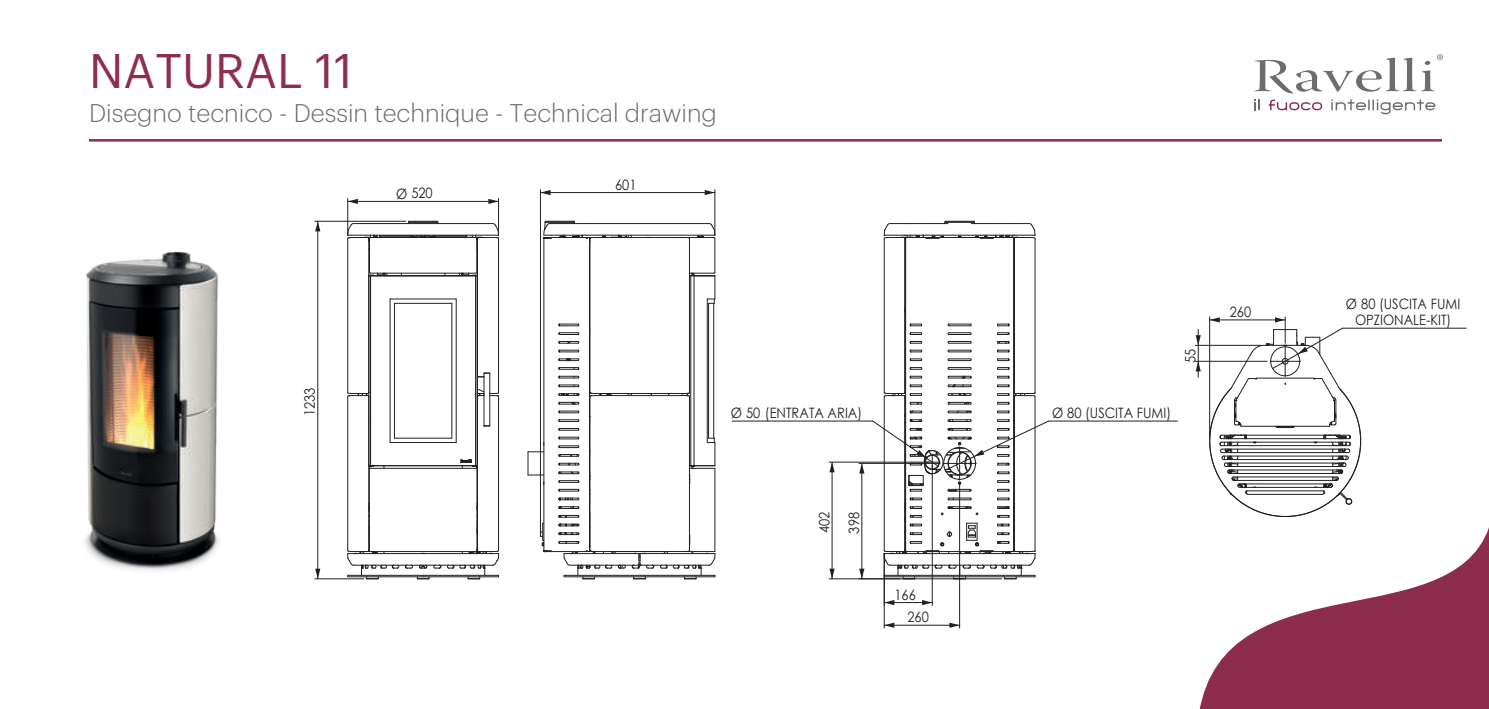
<style>
.page{position:relative;width:1489px;height:709px;background:#fff}
.page>*{position:absolute;margin:0;border:0;box-sizing:border-box;transform-origin:0 0}
.t1{font:47.5px "Graphik";color:#8e2e4e}
.t2{font:300 25px "Graphik";color:#6a6e6e}
.t3{font:14.25px/16.2px "Century Gothic";color:#231f20;text-align:center;scale:.9 1}
</style>
<div class="page">
<img style="left:84px;top:251px;width:135px;height:320px">
<svg style="left:315px;top:222px;width:5px;height:9px"></svg>
<svg style="left:315px;top:568px;width:5px;height:10px"></svg>
<hr style="left:315px;top:221px;width:91px;height:1px;background:#231f20">
<hr style="left:315px;top:578px;width:49px;height:1px;background:#231f20">
<hr style="left:317px;top:221px;width:1px;height:358px;background:#231f20">
<svg style="left:348px;top:199px;width:10px;height:5px"></svg>
<svg style="left:488px;top:199px;width:10px;height:5px"></svg>
<hr style="left:347px;top:198px;width:1px;height:38px;background:#231f20">
<hr style="left:498px;top:198px;width:1px;height:38px;background:#231f20">
<hr style="left:348px;top:201px;width:150px;height:1px;background:#231f20">
<svg style="left:704px;top:190px;width:10px;height:5px"></svg>
<svg style="left:541px;top:190px;width:9px;height:5px"></svg>
<hr style="left:714px;top:190px;width:1px;height:45px;background:#231f20">
<hr style="left:540px;top:190px;width:1px;height:343px;background:#231f20">
<hr style="left:540px;top:192px;width:174px;height:1px;background:#231f20">
<svg style="left:829px;top:463px;width:5px;height:9px"></svg>
<svg style="left:829px;top:568px;width:5px;height:10px"></svg>
<hr style="left:829px;top:462px;width:100px;height:1px;background:#231f20">
<hr style="left:829px;top:578px;width:71px;height:1px;background:#231f20">
<hr style="left:831px;top:462px;width:1px;height:117px;background:#231f20">
<svg style="left:922px;top:600px;width:9px;height:5px"></svg>
<svg style="left:884px;top:600px;width:10px;height:5px"></svg>
<hr style="left:931px;top:465px;width:1px;height:140px;background:#231f20">
<hr style="left:884px;top:602px;width:48px;height:1px;background:#231f20">
<hr style="left:732px;top:420px;width:140px;height:1px;background:#231f20">
<svg style="left:949px;top:622px;width:10px;height:6px"></svg>
<svg style="left:884px;top:622px;width:10px;height:6px"></svg>
<hr style="left:959px;top:483px;width:1px;height:145px;background:#231f20">
<hr style="left:883px;top:553px;width:1px;height:75px;background:#231f20">
<hr style="left:884px;top:625px;width:75px;height:1px;background:#231f20">
<svg style="left:859px;top:464px;width:5px;height:9px"></svg>
<svg style="left:859px;top:568px;width:5px;height:10px"></svg>
<hr style="left:858px;top:463px;width:82px;height:1px;background:#231f20">
<hr style="left:861px;top:463px;width:1px;height:116px;background:#231f20">
<hr style="left:369px;top:238px;width:1px;height:34px;background:#231f20">
<hr style="left:476px;top:238px;width:1px;height:34px;background:#231f20">
<hr style="left:498px;top:238px;width:1px;height:154px;background:#231f20">
<hr style="left:347px;top:396px;width:1px;height:154px;background:#231f20">
<hr style="left:347px;top:238px;width:1px;height:154px;background:#231f20">
<hr style="left:498px;top:396px;width:1px;height:154px;background:#231f20">
<hr style="left:483px;top:373px;width:1px;height:53px;background:#231f20">
<hr style="left:489px;top:373px;width:1px;height:53px;background:#231f20">
<hr style="left:369px;top:468px;width:1px;height:83px;background:#231f20">
<hr style="left:476px;top:468px;width:1px;height:83px;background:#231f20">
<hr style="left:477px;top:276px;width:1px;height:190px;background:#231f20">
<hr style="left:370px;top:237px;width:105px;height:1px;background:#231f20">
<hr style="left:370px;top:273px;width:105px;height:1px;background:#231f20">
<hr style="left:477px;top:238px;width:1px;height:139px;background:#231f20">
<hr style="left:368px;top:396px;width:1px;height:154px;background:#231f20">
<hr style="left:368px;top:238px;width:1px;height:154px;background:#231f20">
<hr style="left:477px;top:396px;width:1px;height:154px;background:#231f20">
<hr style="left:353px;top:223px;width:140px;height:1px;background:#231f20">
<svg style="left:347px;top:392px;width:22px;height:5px"></svg>
<hr style="left:347px;top:553px;width:151px;height:1px;background:#231f20">
<hr style="left:353px;top:565px;width:139px;height:1px;background:#231f20">
<svg style="left:407px;top:221px;width:32px;height:3px"></svg>
<hr style="left:380px;top:236px;width:30px;height:1px;background:#231f20">
<hr style="left:436px;top:236px;width:30px;height:1px;background:#231f20">
<hr style="left:436px;top:235px;width:30px;height:1px;background:#231f20">
<hr style="left:380px;top:235px;width:30px;height:1px;background:#231f20">
<svg style="left:476px;top:503px;width:1px;height:32px"></svg>
<svg style="left:476px;top:388px;width:23px;height:9px"></svg>
<svg style="left:478px;top:372px;width:12px;height:5px"></svg>
<hr style="left:369px;top:551px;width:107px;height:1px;background:#231f20">
<hr style="left:369px;top:468px;width:107px;height:1px;background:#231f20">
<hr style="left:475px;top:276px;width:1px;height:190px;background:#231f20">
<hr style="left:370px;top:276px;width:1px;height:190px;background:#231f20">
<svg style="left:368px;top:465px;width:6px;height:4px"></svg>
<hr style="left:370px;top:275px;width:105px;height:1px;background:#231f20">
<hr style="left:390px;top:442px;width:66px;height:1px;background:#231f20">
<hr style="left:456px;top:299px;width:1px;height:143px;background:#231f20">
<hr style="left:390px;top:298px;width:66px;height:1px;background:#231f20">
<hr style="left:389px;top:299px;width:1px;height:143px;background:#231f20">
<hr style="left:370px;top:465px;width:105px;height:1px;background:#231f20">
<hr style="left:394px;top:438px;width:58px;height:1px;background:#231f20">
<hr style="left:451px;top:303px;width:1px;height:135px;background:#231f20">
<hr style="left:394px;top:303px;width:58px;height:1px;background:#231f20">
<hr style="left:394px;top:303px;width:1px;height:135px;background:#231f20">
<svg style="left:417px;top:577px;width:13px;height:2px"></svg>
<hr style="left:348px;top:576px;width:75px;height:1px;background:#231f20">
<hr style="left:423px;top:576px;width:75px;height:1px;background:#231f20">
<hr style="left:348px;top:575px;width:75px;height:1px;background:#231f20">
<hr style="left:423px;top:575px;width:75px;height:1px;background:#231f20">
<svg style="left:433px;top:564px;width:8px;height:5px"></svg>
<svg style="left:405px;top:564px;width:8px;height:5px"></svg>
<svg style="left:419px;top:564px;width:8px;height:5px"></svg>
<svg style="left:410px;top:235px;width:26px;height:2px"></svg>
<svg style="left:347px;top:223px;width:34px;height:19px"></svg>
<svg style="left:465px;top:223px;width:34px;height:19px"></svg>
<svg style="left:459px;top:272px;width:18px;height:4px"></svg>
<svg style="left:368px;top:272px;width:19px;height:4px"></svg>
<svg style="left:460px;top:459px;width:17px;height:10px"></svg>
<svg style="left:447px;top:547px;width:52px;height:32px"></svg>
<svg style="left:347px;top:503px;width:52px;height:76px"></svg>
<hr style="left:714px;top:238px;width:1px;height:34px;background:#231f20">
<hr style="left:689px;top:396px;width:1px;height:154px;background:#231f20">
<hr style="left:689px;top:238px;width:1px;height:154px;background:#231f20">
<hr style="left:690px;top:276px;width:1px;height:190px;background:#231f20">
<hr style="left:713px;top:303px;width:1px;height:135px;background:#231f20">
<svg style="left:527px;top:451px;width:16px;height:24px"></svg>
<hr style="left:589px;top:237px;width:1px;height:314px;background:#231f20">
<hr style="left:551px;top:551px;width:35px;height:1px;background:#231f20">
<svg style="left:558px;top:419px;width:21px;height:3px"></svg>
<svg style="left:558px;top:384px;width:21px;height:3px"></svg>
<svg style="left:558px;top:332px;width:21px;height:20px"></svg>
<svg style="left:558px;top:323px;width:21px;height:3px"></svg>
<hr style="left:543px;top:238px;width:1px;height:313px;background:#231f20">
<hr style="left:693px;top:276px;width:1px;height:190px;background:#231f20">
<hr style="left:706px;top:299px;width:1px;height:143px;background:#231f20">
<hr style="left:708px;top:303px;width:1px;height:135px;background:#231f20">
<svg style="left:590px;top:392px;width:100px;height:5px"></svg>
<svg style="left:540px;top:523px;width:12px;height:29px"></svg>
<svg style="left:558px;top:393px;width:21px;height:20px"></svg>
<svg style="left:558px;top:367px;width:21px;height:11px"></svg>
<svg style="left:558px;top:358px;width:21px;height:3px"></svg>
<svg style="left:543px;top:221px;width:172px;height:20px"></svg>
<svg style="left:690px;top:272px;width:25px;height:32px"></svg>
<svg style="left:558px;top:428px;width:157px;height:151px"></svg>
<hr style="left:883px;top:238px;width:1px;height:154px;background:#231f20">
<hr style="left:1034px;top:238px;width:1px;height:154px;background:#231f20">
<hr style="left:905px;top:238px;width:1px;height:313px;background:#231f20">
<hr style="left:904px;top:238px;width:1px;height:154px;background:#231f20">
<hr style="left:1013px;top:238px;width:1px;height:154px;background:#231f20">
<svg style="left:947px;top:323px;width:24px;height:3px"></svg>
<svg style="left:947px;top:332px;width:24px;height:3px"></svg>
<svg style="left:947px;top:341px;width:24px;height:11px"></svg>
<svg style="left:947px;top:358px;width:24px;height:3px"></svg>
<svg style="left:909px;top:323px;width:13px;height:3px"></svg>
<svg style="left:909px;top:332px;width:13px;height:3px"></svg>
<svg style="left:909px;top:341px;width:13px;height:20px"></svg>
<svg style="left:997px;top:323px;width:17px;height:38px"></svg>
<svg style="left:883px;top:221px;width:152px;height:18px"></svg>
<svg style="left:871px;top:367px;width:178px;height:212px"></svg>
<hr style="left:1342px;top:328px;width:123px;height:1px;background:#231f20">
<hr style="left:1195px;top:361px;width:71px;height:1px;background:#231f20">
<hr style="left:1195px;top:345px;width:66px;height:1px;background:#231f20">
<svg style="left:1195px;top:329px;width:5px;height:48px"></svg>
<svg style="left:1208px;top:317px;width:153px;height:199px"></svg>
<hr style="left:1048px;top:420px;width:129px;height:1px;background:#231f20">
<svg style="left:1254px;top:54px;width:188px;height:40px"></svg>
<svg style="left:1331px;top:100px;width:104px;height:14px"></svg>
<svg style="left:1268px;top:100px;width:53px;height:10px"></svg>
<svg style="left:1254px;top:100px;width:5px;height:10px"></svg>
<hr style="left:89px;top:139px;width:1352px;height:3px;background:#8e2e4e">
<svg style="left:1199px;top:516px;width:289px;height:193px;fill:#8d2d4d"></svg>
<h1 class="t1" style="left:89px;top:35px;width:265px">NATURAL 11</h1>
<h2 class="t2" style="left:89px;top:95px;width:629px">Disegno tecnico - Dessin technique - Technical drawing</h2>
<p class="t3" style="left:396px;top:185px;width:42px">Ø 520</p>
<p class="t3" style="left:615px;top:176px;width:25px">601</p>
<p class="t3" style="left:301px;top:416px;width:33px;rotate:-90deg">1233</p>
<p class="t3" style="left:730px;top:404px;width:147px">Ø 50 (ENTRATA ARIA)</p>
<p class="t3" style="left:816px;top:533px;width:25px;rotate:-90deg">402</p>
<p class="t3" style="left:845px;top:533px;width:25px;rotate:-90deg">398</p>
<p class="t3" style="left:894px;top:586px;width:25px">166</p>
<p class="t3" style="left:907px;top:609px;width:25px">260</p>
<p class="t3" style="left:1181px;top:363px;width:17px;rotate:-90deg">55</p>
<p class="t3" style="left:1051px;top:404px;width:134px">Ø 80 (USCITA FUMI)</p>
<p class="t3" style="left:1229px;top:303px;width:25px">260</p>
<p class="t3" style="left:1345px;top:295px;width:128px">Ø 80 (USCITA FUMI<br>OPZIONALE-KIT)</p>
</div>
